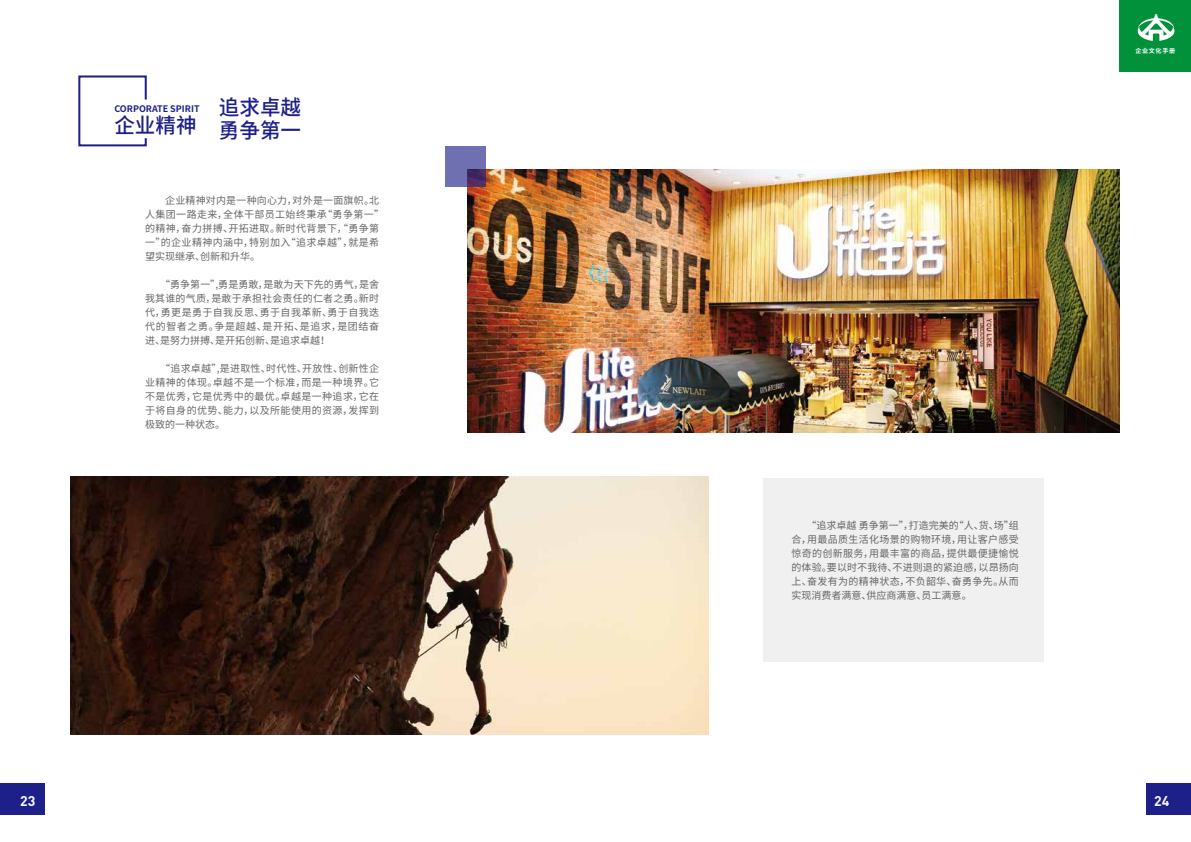
<style>
.page{position:relative;width:1191px;height:842px;background:#fff}
.page>*{position:absolute;margin:0;border:0;box-sizing:border-box;transform-origin:0 0}
.t1{font:500 21px/20.6px "Source Han Sans CN";color:#1d2088;text-align:right}
.t2{font:700 14px "DIN";color:#f7f8f8}
.t3{font:10px/14px "Source Han Sans CN";letter-spacing:.035em;color:#666;text-align:justify}
.t4{font:700 9px "Source Han Sans CN";color:#1d2088}
.t5{font:700 6.1px "Source Han Sans CN";letter-spacing:.1em;color:#fff}
</style>
<div class="page">
<div style="left:1119px;top:0;width:72px;height:71px;background:#00913a"></div>
<svg style="left:1137px;top:14px;width:37px;height:27px"></svg>
<div style="left:764px;top:478px;width:280px;height:183px;background:#f0f0f0"></div>
<img style="left:468px;top:169px;width:652px;height:264px">
<svg style="left:445px;top:147px;width:40px;height:40px;background:#6661a1"></svg>
<div style="left:0;top:783px;width:45px;height:32px;background:#1d2088"></div>
<div style="left:1146px;top:783px;width:45px;height:32px;background:#1d2088"></div>
<img style="left:71px;top:476px;width:637px;height:258px">
<svg style="left:78px;top:75px;width:69px;height:72px"></svg>
<h1 class="t1" style="left:114px;top:97px;width:188px">追求卓越<br>企业精神 勇争第一</h1>
<p class="t4" style="left:114px;top:104px;width:87px">CORPORATE SPIRIT</p>
<p class="t3" style="left:145px;top:193px;width:240px;text-align:left;text-indent:20px">企业精神对内是一种向心力，对外是一面旗帜。北人集团一路走来，全体干部员工始终秉承“勇争第一”的精神，奋力拼搏、开拓进取。新时代背景下，“勇争第一”的企业精神内涵中，特别加入“追求卓越”，就是希望实现继承、创新和升华。</p>
<p class="t3" style="left:145px;top:277px;width:235px;text-indent:15px">“勇争第一”,勇是勇敢，是敢为天下先的勇气，是舍我其谁的气质，是敢于承担社会责任的仁者之勇。新时代，勇更是勇于自我反思、勇于自我革新、勇于自我迭代的智者之勇。争是超越、是开拓、是追求，是团结奋进、是努力拼搏、是开拓创新、是追求卓越！</p>
<p class="t3" style="left:145px;top:361px;width:235px;text-indent:15px">“追求卓越”,是进取性、时代性、开放性、创新性企业精神的体现。卓越不是一个标准，而是一种境界。它不是优秀，它是优秀中的最优。卓越是一种追求，它在于将自身的优势、能力，以及所能使用的资源，发挥到极致的一种状态。</p>
<p class="t5" style="left:1135px;top:47px;width:41px">企业文化手册</p>
<p class="t3" style="left:791px;top:519px;width:229px;text-indent:15px">“追求卓越 勇争第一”，打造完美的“人、货、场”组合，用最品质生活化场景的购物环境，用让客户感受惊奇的创新服务，用最丰富的商品，提供最便捷愉悦的体验。要以时不我待、不进则退的紧迫感，以昂扬向上、奋发有为的精神状态，不负韶华、奋勇争先。从而实现消费者满意、供应商满意、员工满意。</p>
<h2 class="t2" style="left:20px;top:791px;width:17px">23</h2>
<h2 class="t2" style="left:1154px;top:791px;width:17px">24</h2>
</div>
